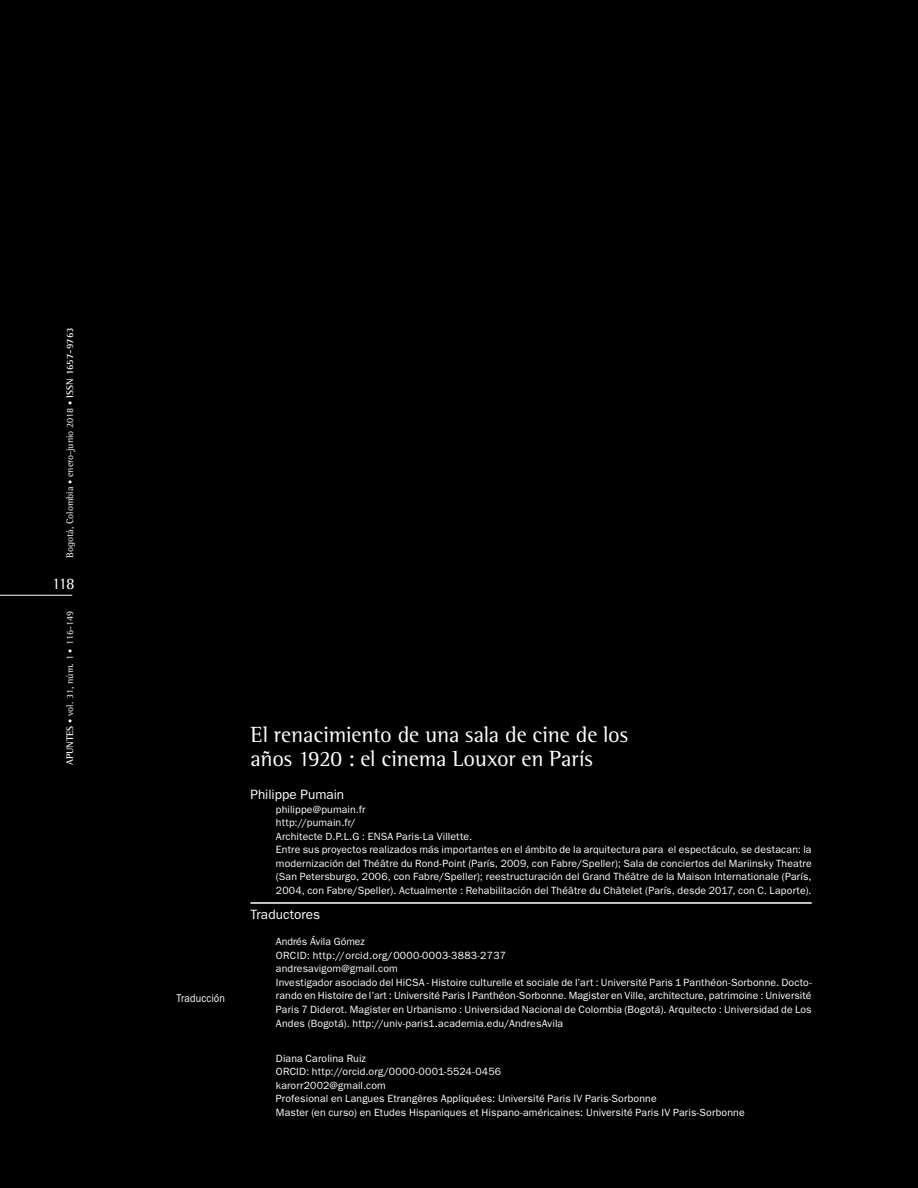
<style>
.page{position:relative;width:918px;height:1188px;background:#000}
.page>*{position:absolute;margin:0;border:0;box-sizing:border-box;transform-origin:0 0}
.N_Titulo{font:22.5px/24px "Agfa Rotis Semi Serif";letter-spacing:-.005em;color:#fff}
.Titulo{font:16.5px "Agfa Rotis Semi Serif";color:#fff}
.N_Subtítulo{font:13.5px "ITC Franklin Gothic Std";letter-spacing:.005em;color:#fff}
.N_Pie_de_Página_Par{font:11.25px "ITC Franklin Gothic Std";letter-spacing:.01em;color:#fff;scale:.9 1}
.N_Body{font:10.5px/13.5px "ITC Franklin Gothic Std";letter-spacing:.01em;color:#fff}
.t1{font:9.75px "Agfa Rotis Semi Serif";color:#fff}
.s1{font-size:8.25px}
.s2{font-weight:700}
</style>
<div class="page">
<hr style="left:0;top:595px;width:72px;height:1px;background:#fff">
<hr style="left:250px;top:902px;width:562px;height:2px;background:#fff">
<p class="t1" style="left:64px;top:558px;width:232px;rotate:-90deg">Bogotá, Colombia <span class="s1">•</span> enero-junio 2018 <span class="s1">•</span> <span class="s2">ISSN 1657-9763</span></p>
<p class="Titulo" style="left:52px;top:574px;width:24px">118</p>
<p class="t1" style="left:64px;top:765px;width:155px;rotate:-90deg"><span class="s2">APUNTES</span> <span class="s1">•</span> vol. 31, núm. 1 <span class="s1">•</span> 116-149</p>
<p class="N_Pie_de_Página_Par" style="left:177px;top:992px;width:55px">Traducción</p>
<p class="N_Titulo" style="left:250px;top:722px;width:379px">El renacimiento de una sala de cine de los años 1920 : el cinema Louxor en París</p>
<p class="N_Subtítulo" style="left:250px;top:787px;width:95px">Philippe Pumain</p>
<p class="N_Body" style="left:276px;top:802px;width:91px">philippe@pumain.fr</p>
<p class="N_Body" style="left:276px;top:816px;width:82px">http://pumain.fr/</p>
<p class="N_Body" style="left:276px;top:829px;width:198px">Architecte D.P.L.G : ENSA Paris-La Villette.</p>
<p class="N_Body" style="left:276px;top:843px;width:537px;text-align:justify">Entre sus proyectos realizados más importantes en el ámbito de la arquitectura para el espectáculo, se destacan: la modernización del Théâtre du Rond-Point (París, 2009, con Fabre/Speller); Sala de conciertos del Mariinsky Theatre (San Petersburgo, 2006, con Fabre/Speller); reestructuración del Grand Théâtre de la Maison Internationale (París, 2004, con Fabre/Speller). Actualmente : Rehabilitación del Théâtre du Châtelet (París, desde 2017, con C. Laporte).</p>
<p class="N_Subtítulo" style="left:250px;top:906px;width:71px">Traductores</p>
<p class="N_Body" style="left:276px;top:935px;width:537px">Andrés Ávila Gómez<br>ORCID: http://orcid.org/0000-0003-3883-2737<br>andresavigom@gmail.com<br>Investigador asociado del HiCSA - Histoire culturelle et sociale de l’art : Université Paris 1 Panthéon-Sorbonne. Docto&shy;rando en Histoire de l’art : Université Paris I Panthéon-Sorbonne. Magister en Ville, architecture, patrimoine : Université Paris 7 Diderot. Magister en Urbanismo : Universidad Nacional de Colombia (Bogotá). Arquitecto : Universidad de Los Andes (Bogotá). http://univ-paris1.academia.edu/AndresAvila</p>
<p class="N_Body" style="left:276px;top:1051px;width:470px">Diana Carolina Ruiz<br>ORCID: http://orcid.org/0000-0001-5524-0456<br>karorr2002@gmail.com<br>Profesional en Langues Etrangères Appliquées: Université Paris IV Paris-Sorbonne<br>Master (en curso) en Etudes Hispaniques et Hispano-américaines: Université Paris IV Paris-Sorbonne</p>
</div>
